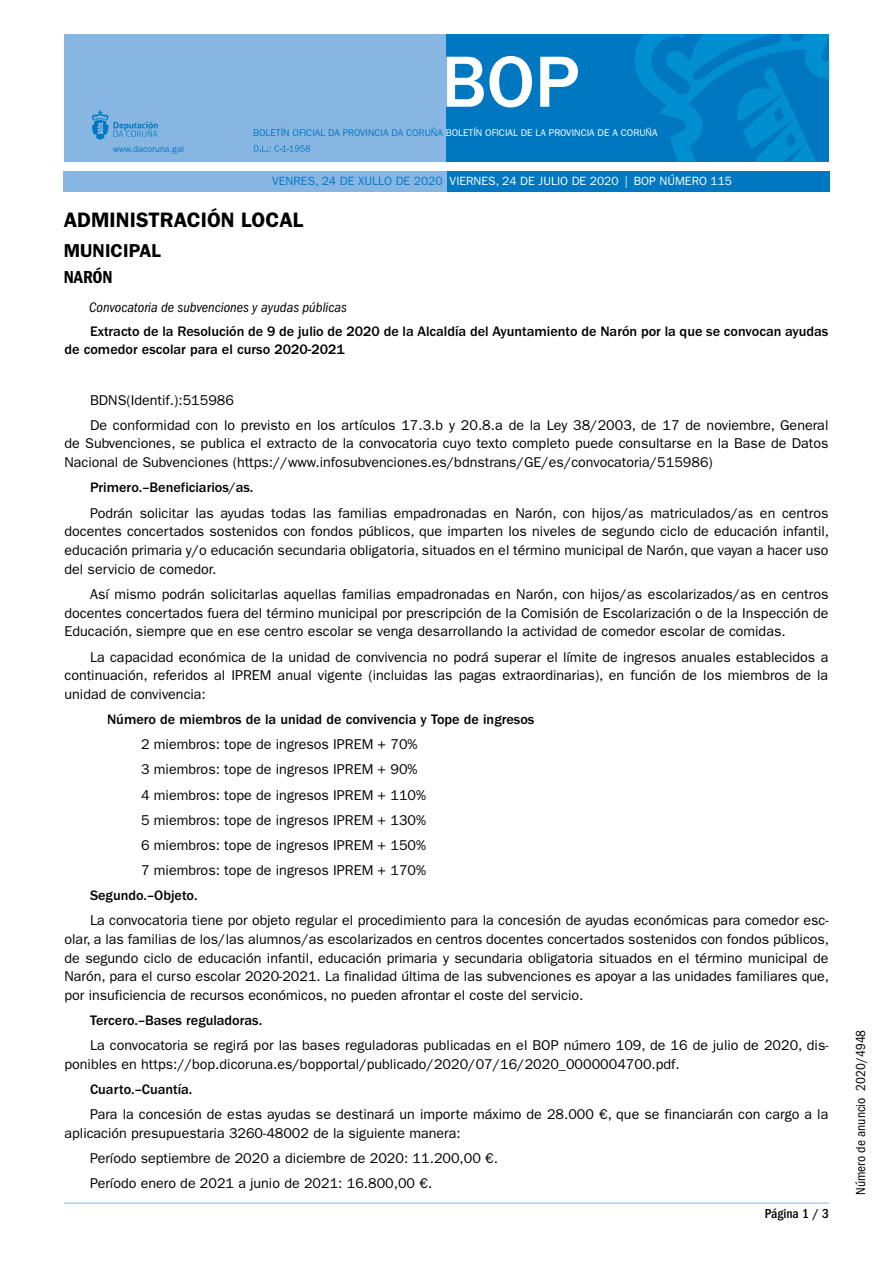
<style>
.page{position:relative;width:893px;height:1263px;background:#fff}
.page>*{position:absolute;margin:0;border:0;box-sizing:border-box;transform-origin:0 0}
.t1{font:500 75px "ITC Franklin Gothic Std";color:#fff}
.t2{font:600 21px "ITC Franklin Gothic Std";color:#000}
.t3{font:600 18.75px "ITC Franklin Gothic Std";color:#000}
.t4{font:18px "ITC Franklin Gothic Std Dm Cd";color:#000}
.t5{font:14.25px/18.8px "ITC Franklin Gothic Std";color:#000}
.t6{font:500 14.25px/18.8px "ITC Franklin Gothic Std";color:#000}
.t7{font:italic condensed 14.25px "ITC Franklin Gothic Std";color:#000}
.t8{font:condensed 13.5px "ITC Franklin Gothic Std";color:#000}
.t9{font:500 condensed 13.5px "ITC Franklin Gothic Std";color:#000}
.t10{font:12px "ITC Franklin Gothic Std";color:#fff}
.t11{font:9.75px "ITC Franklin Gothic Std";color:#fff}
.t12{font:9px "ITC Franklin Gothic Std";color:#0078c1}
.s1{color:#0078c1}
</style>
<div class="page">
<div style="left:64px;top:34px;width:382px;height:128px;background:#88b6e3"></div>
<div style="left:446px;top:34px;width:383px;height:128px;background:#0078c1"></div>
<svg style="left:254px;top:145px;width:56px;height:7px"></svg>
<svg style="left:92px;top:110px;width:66px;height:30px"></svg>
<svg style="left:635px;top:34px;width:194px;height:128px"></svg>
<div style="left:446px;top:171px;width:383px;height:20px;background:#0078c1"></div>
<div style="left:64px;top:171px;width:383px;height:20px;background:#88b6e3"></div>
<hr style="left:64px;top:1203px;width:765px;height:1px;background:#88b6e3">
<p class="t12" style="left:113px;top:143px;width:72px">www.dacoruna.gal</p>
<h1 class="t1" style="left:441px;top:40px;width:140px">BOP</h1>
<p class="t11" style="left:253px;top:127px;width:406px"><span class="s1">BOLETÍN OFICIAL DA PROVINCIA DA CORUÑA</span> BOLETÍN OFICIAL DE LA PROVINCIA DE A CORUÑA</p>
<p class="t10" style="left:272px;top:174px;width:461px"><span class="s1">VENRES, 24 DE XULLO DE 2020</span> VIERNES, 24 DE JULIO DE 2020 | BOP NÚMERO 115</p>
<h2 class="t2" style="left:64px;top:207px;width:229px">ADMINISTRACIÓN LOCAL</h2>
<h3 class="t3" style="left:64px;top:239px;width:88px">MUNICIPAL</h3>
<p class="t4" style="left:64px;top:267px;width:48px">NARÓN</p>
<p class="t7" style="left:89px;top:300px;width:259px">Convocatoria de subvenciones y ayudas públicas</p>
<p class="t6" style="left:65px;top:322px;width:765px;text-indent:26px">Extracto de la Resolución de 9 de julio de 2020 de la Alcaldía del Ayuntamiento de Narón por la que se convocan ayudas de comedor escolar para el curso 2020-2021</p>
<p class="t5" style="left:90px;top:387px;width:740px;line-height:25px">BDNS(Identif.):515986<br>De conformidad con lo previsto en los artículos 17.3.b y 20.8.a de la Ley 38/2003, de 17 de noviembre, General</p>
<p class="t5" style="left:65px;top:434px;width:765px">de Subvenciones, se publica el extracto de la convocatoria cuyo texto completo puede consultarse en la Base de Datos<br>Nacional de Subvenciones (https://www.infosubvenciones.es/bdnstrans/GE/es/convocatoria/515986)</p>
<p class="t6" style="left:90px;top:478px;width:165px">Primero.–Beneficiarios/as.</p>
<p class="t5" style="left:65px;top:503px;width:766px;text-align:justify;text-indent:26px">Podrán solicitar las ayudas todas las familias empadronadas en Narón, con hijos/as matriculados/as en centros docentes concertados sostenidos con fondos públicos, que imparten los niveles de segundo ciclo de educación infantil, educación primaria y/o educación secundaria obligatoria, situados en el término municipal de Narón, que vayan a hacer uso del servicio de comedor.</p>
<p class="t5" style="left:65px;top:585px;width:765px;text-align:justify;text-indent:26px">Así mismo podrán solicitarlas aquellas familias empadronadas en Narón, con hijos/as escolarizados/as en centros docentes concertados fuera del término municipal por prescripción de la Comisión de Escolarización o de la Inspección de Educación, siempre que en ese centro escolar se venga desarrollando la actividad de comedor escolar de comidas.</p>
<p class="t5" style="left:65px;top:647px;width:765px;text-align:justify;text-indent:26px">La capacidad económica de la unidad de convivencia no podrá superar el límite de ingresos anuales establecidos a continuación, referidos al IPREM anual vigente (incluidas las pagas extraordinarias), en función de los miembros de la unidad de convivencia:</p>
<p class="t6" style="left:107px;top:710px;width:429px">Número de miembros de la unidad de convivencia y Tope de ingresos</p>
<p class="t5" style="left:141px;top:732px;width:287px;line-height:25px">2 miembros: tope de ingresos IPREM + 70% 3 miembros: tope de ingresos IPREM + 90% 4 miembros: tope de ingresos IPREM + 110% 5 miembros: tope de ingresos IPREM + 130% 6 miembros: tope de ingresos IPREM + 150% 7 miembros: tope de ingresos IPREM + 170%</p>
<p class="t6" style="left:90px;top:886px;width:109px">Segundo.–Objeto.</p>
<p class="t5" style="left:65px;top:911px;width:766px;text-align:justify;text-indent:26px">La convocatoria tiene por objeto regular el procedimiento para la concesión de ayudas económicas para comedor esc&shy;olar, a las familias de los/las alumnos/as escolarizados en centros docentes concertados sostenidos con fondos públicos, de segundo ciclo de educación infantil, educación primaria y secundaria obligatoria situados en el término municipal de Narón, para el curso escolar 2020-2021. La finalidad última de las subvenciones es apoyar a las unidades familiares que, por insuficiencia de recursos económicos, no pueden afrontar el coste del servicio.</p>
<p class="t6" style="left:90px;top:1011px;width:174px">Tercero.–Bases reguladoras.</p>
<p class="t5" style="left:65px;top:1036px;width:765px;text-indent:26px">La convocatoria se regirá por las bases reguladoras publicadas en el BOP número 109, de 16 de julio de 2020, dis&shy;ponibles en https://bop.dicoruna.es/bopportal/publicado/2020/07/16/2020_0000004700.pdf.</p>
<p class="t6" style="left:90px;top:1080px;width:104px">Cuarto.–Cuantía.</p>
<p class="t5" style="left:65px;top:1105px;width:765px;text-indent:26px">Para la concesión de estas ayudas se destinará un importe máximo de 28.000 €, que se financiarán con cargo a la aplicación presupuestaria 3260-48002 de la siguiente manera:</p>
<p class="t5" style="left:90px;top:1146px;width:410px;line-height:25px">Período septiembre de 2020 a diciembre de 2020: 11.200,00 €.<br>Período enero de 2021 a junio de 2021: 16.800,00 €.</p>
<p class="t9" style="left:765px;top:1206px;width:66px">Página 1 / 3</p>
<p class="t8" style="left:853px;top:1195px;width:167px;rotate:-90deg">Número de anuncio 2020/4948</p>
</div>
